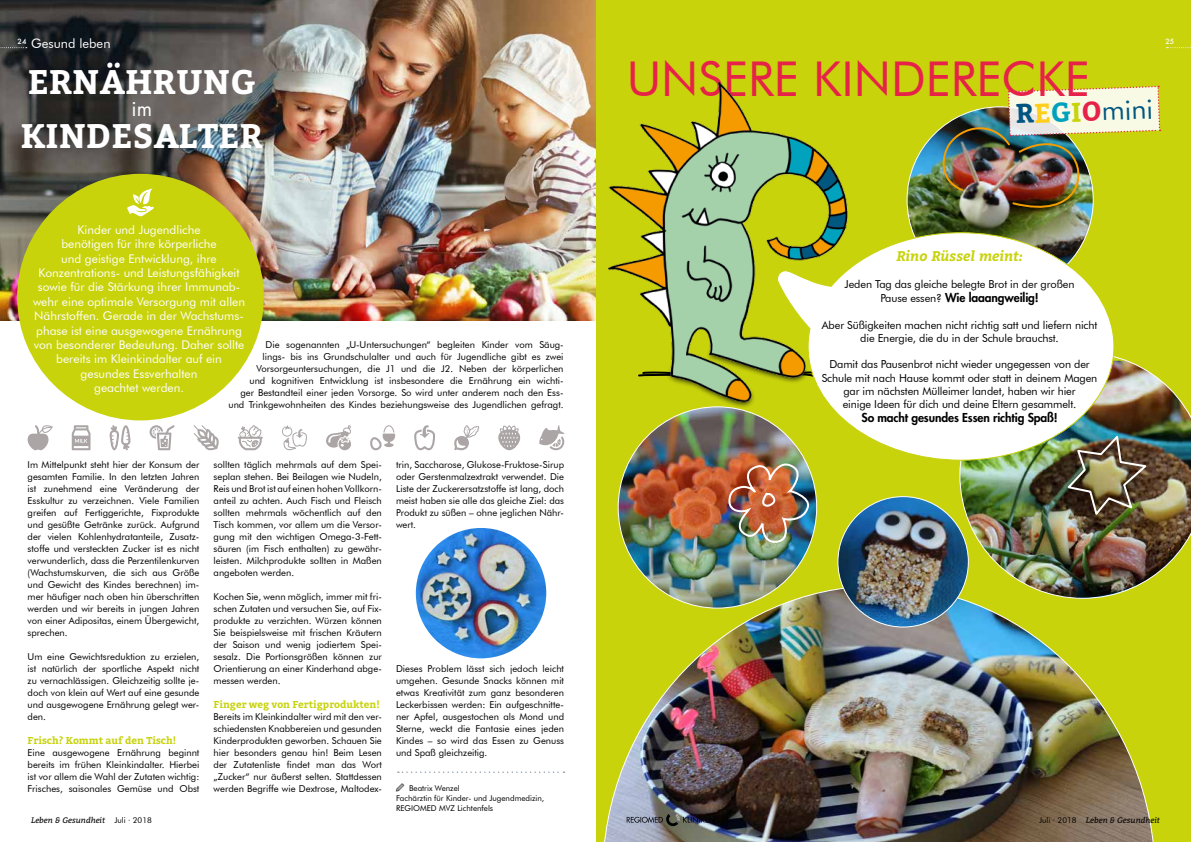
<style>
.page{position:relative;width:1191px;height:842px;background:#fff}
.page>*{position:absolute;margin:0;border:0;box-sizing:border-box;transform-origin:0 0}
.t1{font:48px "Futura BT";color:#e62249}
.t2{font:700 34px "Bitter";letter-spacing:.01em;color:#fff}
.t3{font:27px "Futura BT";color:#005680}
.t4{font:20px "Futura Std";color:#fff}
.t5{font:italic 700 14px "Bitter";color:#c8d30b}
.t6{font:13px "Futura BT";color:#fff}
.t7{font:12px/14.4px "Futura BT";color:#fff;text-align:center}
.t8{font:800 12px "Futura Std";letter-spacing:-.01em;color:#000}
.t9{font:11px/13.2px "Futura BT";letter-spacing:-.01em;color:#000;text-align:center}
.t10{font:700 10px "Bitter";color:#c8d30b}
.t11{font:9.5px/12px "Futura BT";color:#000;text-align:justify}
.t12{font:8px/9.6px "Futura BT";color:#000}
.t13{font:italic 8px "Bitter";color:#020203}
.t14{font:500 7px "Futura";color:#fff}
.s1{font-family:"Iconomous"}
.s2{font-family:"Bitter";font-weight:700}
.s3{font-family:"Bitter";font-weight:700;color:#ffcd1c}
.s4{font-family:"Bitter";font-weight:700;color:#00a1bd}
.s5{font-family:"Bitter";font-weight:700;color:#c8d30b}
.s6{font-family:"Bitter";font-weight:700;color:#e62249}
.s7{font-family:"Futura BT";font-weight:400;font-size:11px}
.s8{font-family:"Futura BT";font-style:normal}
</style>
<div class="page">
<img style="left:0;top:0;width:596px;height:321px">
<div style="left:596px;top:0;width:595px;height:842px;background:#c8d30b"></div>
<img style="left:604px;top:585px;width:550px;height:257px">
<svg style="left:0;top:47px;width:27px;height:1px"></svg>
<svg style="left:1166px;top:47px;width:25px;height:1px"></svg>
<svg style="left:626px;top:812px;width:88px;height:14px"></svg>
<div style="left:17px;top:174px;width:247px;height:246px;background:#c8d30b;border-radius:50%"></div>
<img style="left:416px;top:528px;width:130px;height:130px;border-radius:65px">
<svg style="left:326px;top:425px;width:25px;height:25px"></svg>
<svg style="left:498px;top:425px;width:22px;height:25px"></svg>
<svg style="left:28px;top:425px;width:25px;height:25px"></svg>
<svg style="left:110px;top:425px;width:20px;height:25px"></svg>
<svg style="left:414px;top:425px;width:21px;height:25px"></svg>
<svg style="left:454px;top:425px;width:25px;height:25px"></svg>
<svg style="left:282px;top:425px;width:25px;height:25px"></svg>
<svg style="left:539px;top:425px;width:26px;height:26px"></svg>
<svg style="left:150px;top:425px;width:25px;height:25px"></svg>
<svg style="left:72px;top:425px;width:18px;height:25px"></svg>
<svg style="left:194px;top:425px;width:25px;height:25px"></svg>
<svg style="left:370px;top:425px;width:25px;height:25px"></svg>
<svg style="left:238px;top:425px;width:25px;height:25px"></svg>
<svg style="left:127px;top:188px;width:27px;height:29px"></svg>
<svg style="left:398px;top:771px;width:166px;height:2px"></svg>
<img style="left:959px;top:356px;width:232px;height:243px">
<img style="left:907px;top:107px;width:186px;height:186px;border-radius:93px">
<img style="left:1064px;top:432px;width:85px;height:86px">
<img style="left:938px;top:85px;width:223px;height:135px">
<img style="left:838px;top:497px;width:130px;height:130px;border-radius:65px">
<img style="left:618px;top:413px;width:198px;height:195px">
<img style="left:729px;top:454px;width:84px;height:89px">
<img style="left:608px;top:82px;width:240px;height:331px">
<svg style="left:776px;top:232px;width:339px;height:229px"></svg>
<h3 class="t6" style="left:31px;top:35px;width:81px">Gesund leben</h3>
<p class="t14" style="left:18px;top:37px;width:10px">24</p>
<p class="t14" style="left:1165px;top:37px;width:10px">25</p>
<h2 class="t2" style="left:28px;top:56px;width:229px">ERNÄHRUNG</h2>
<h3 class="t4" style="left:132px;top:96px;width:22px">im</h3>
<h2 class="t2" style="left:21px;top:110px;width:243px">KINDESALTER</h2>
<p class="t7" style="left:33px;top:222px;width:214px">Kinder und Jugendliche<br>benötigen für ihre körperliche<br>und geistige Entwicklung, ihre Konzentrations- und Leistungsfähigkeit sowie für die Stärkung ihrer Immunab&shy;wehr eine optimale Versorgung mit allen Nährstoffen. Gerade in der Wachstums&shy;phase ist eine ausgewogene Ernährung von besonderer Bedeutung. Daher sollte bereits im Kleinkindalter auf ein gesundes Essverhalten<br>geachtet werden.</p>
<p class="t11" style="left:228px;top:339px;width:337px;text-align:right">Die sogenannten „U-Untersuchungen“ begleiten Kinder vom Säug-<br>lings- bis ins Grundschulalter und auch für Jugendliche gibt es zwei Vorsorgeuntersuchungen, die J1 und die J2. Neben der körperlichen<br>und kognitiven Entwicklung ist insbesondere die Ernährung ein wichti-<br>ger Bestandteil einer jeden Vorsorge. So wird unter anderem nach den Ess&shy;und Trinkgewohnheiten des Kindes beziehungsweise des Jugendlichen gefragt.</p>
<p class="t11" style="left:28px;top:459px;width:173px">Im Mittelpunkt steht hier der Konsum der gesamten Familie. In den letzten Jahren ist zunehmend eine Veränderung der Esskultur zu verzeichnen. Viele Familien greifen auf Fertiggerichte, Fixprodukte und gesüßte Getränke zurück. Aufgrund der vielen Kohlenhydratanteile, Zusatz&shy;stoffe und versteckten Zucker ist es nicht verwunderlich, dass die Perzentilenkurven (Wachstumskurven, die sich aus Größe und Gewicht des Kindes berechnen) im&shy;mer häufiger nach oben hin überschritten werden und wir bereits in jungen Jahren von einer Adipositas, einem Übergewicht, sprechen.</p>
<p class="t11" style="left:28px;top:651px;width:173px">Um eine Gewichtsreduktion zu erzielen, ist natürlich der sportliche Aspekt nicht zu vernachlässigen. Gleichzeitig sollte je&shy;doch von klein auf Wert auf eine gesunde und ausgewogene Ernährung gelegt wer&shy;den.</p>
<p class="t10" style="left:28px;top:733px;width:150px">Frisch? Kommt auf den Tisch!</p>
<p class="t11" style="left:28px;top:747px;width:173px">Eine ausgewogene Ernährung beginnt bereits im frühen Kleinkindalter. Hierbei ist vor allem die Wahl der Zutaten wichtig:<br>Frisches, saisonales Gemüse und Obst</p>
<p class="t11" style="left:214px;top:459px;width:170px">sollten täglich mehrmals auf dem Spei&shy;seplan stehen. Bei Beilagen wie Nudeln, Reis und Brot ist auf einen hohen Vollkorn&shy;anteil zu achten. Auch Fisch und Fleisch sollten mehrmals wöchentlich auf den Tisch kommen, vor allem um die Versor&shy;gung mit den wichtigen Omega-3-Fett&shy;säuren (im Fisch enthalten) zu gewähr&shy;leisten. Milchprodukte sollten in Maßen angeboten werden.</p>
<p class="t11" style="left:214px;top:591px;width:170px">Kochen Sie, wenn möglich, immer mit fri&shy;schen Zutaten und versuchen Sie, auf Fix&shy;produkte zu verzichten. Würzen können Sie beispielsweise mit frischen Kräutern der Saison und wenig jodiertem Spei&shy;sesalz. Die Portionsgrößen können zur Orientierung an einer Kinderhand abge&shy;messen werden.</p>
<p class="t10" style="left:214px;top:697px;width:168px">Finger weg von Fertigprodukten!</p>
<p class="t11" style="left:214px;top:711px;width:170px">Bereits im Kleinkindalter wird mit den ver&shy;schiedensten Knabbereien und gesunden Kinderprodukten geworben. Schauen Sie hier besonders genau hin! Beim Lesen der Zutatenliste findet man das Wort „Zucker“ nur äußerst selten. Stattdessen werden Begriffe wie Dextrose, Maltodex-</p>
<p class="t11" style="left:396px;top:459px;width:170px">trin, Saccharose, Glukose-Fruktose-Sirup oder Gerstenmalzextrakt verwendet. Die Liste der Zuckerersatzstoffe ist lang, doch meist haben sie alle das gleiche Ziel: das Produkt zu süßen – ohne jeglichen Nähr&shy;wert.</p>
<p class="t11" style="left:396px;top:663px;width:170px">Dieses Problem lässt sich jedoch leicht umgehen. Gesunde Snacks können mit etwas Kreativität zum ganz besonderen Leckerbissen werden: Ein aufgeschnitte&shy;ner Apfel, ausgestochen als Mond und Sterne, weckt die Fantasie eines jeden Kindes – so wird das Essen zu Genuss und Spaß gleichzeitig.</p>
<p class="t12" style="left:396px;top:784px;width:150px"><span class="s1">9</span> Beatrix Wenzel<br>Fachärztin für Kinder- und Jugendmedizin,<br>REGIOMED MVZ Lichtenfels</p>
<h1 class="t1" style="left:626px;top:50px;width:464px">UNSERE KINDERECKE</h1>
<h3 class="t3" style="left:1015px;top:97px;width:139px;rotate:-2deg"><span class="s2">R</span><span class="s3">E</span><span class="s4">G</span><span class="s5">I</span><span class="s6">O</span>mini</h3>
<h3 class="t5" style="left:896px;top:245px;width:128px">Rino Rüssel meint:</h3>
<p class="t9" style="left:844px;top:277px;width:231px">Jeden Tag das gleiche belegte Brot in der großen</p>
<p class="t8" style="left:880px;top:290px;width:160px"><span class="s7">Pause essen?</span> Wie laaangweilig!</p>
<p class="t9" style="left:822px;top:318px;width:277px">Aber Süßigkeiten machen nicht richtig satt und liefern nicht die Energie, die du in der Schule brauchst.</p>
<p class="t9" style="left:821px;top:358px;width:277px">Damit das Pausenbrot nicht wieder ungegessen von der Schule mit nach Hause kommt oder statt in deinem Magen gar im nächsten Mülleimer landet, haben wir hier<br>einige Ideen für dich und deine Eltern gesammelt.</p>
<p class="t8" style="left:861px;top:410px;width:198px">So macht gesundes Essen richtig Spaß!</p>
<p class="t13" style="left:31px;top:814px;width:122px">Leben &amp; Gesundheit <span class="s8">Juli ∙ 2018</span></p>
<p class="t13" style="left:1039px;top:814px;width:122px"><span class="s8">Juli ∙ 2018</span> Leben &amp; Gesundheit</p>
</div>
